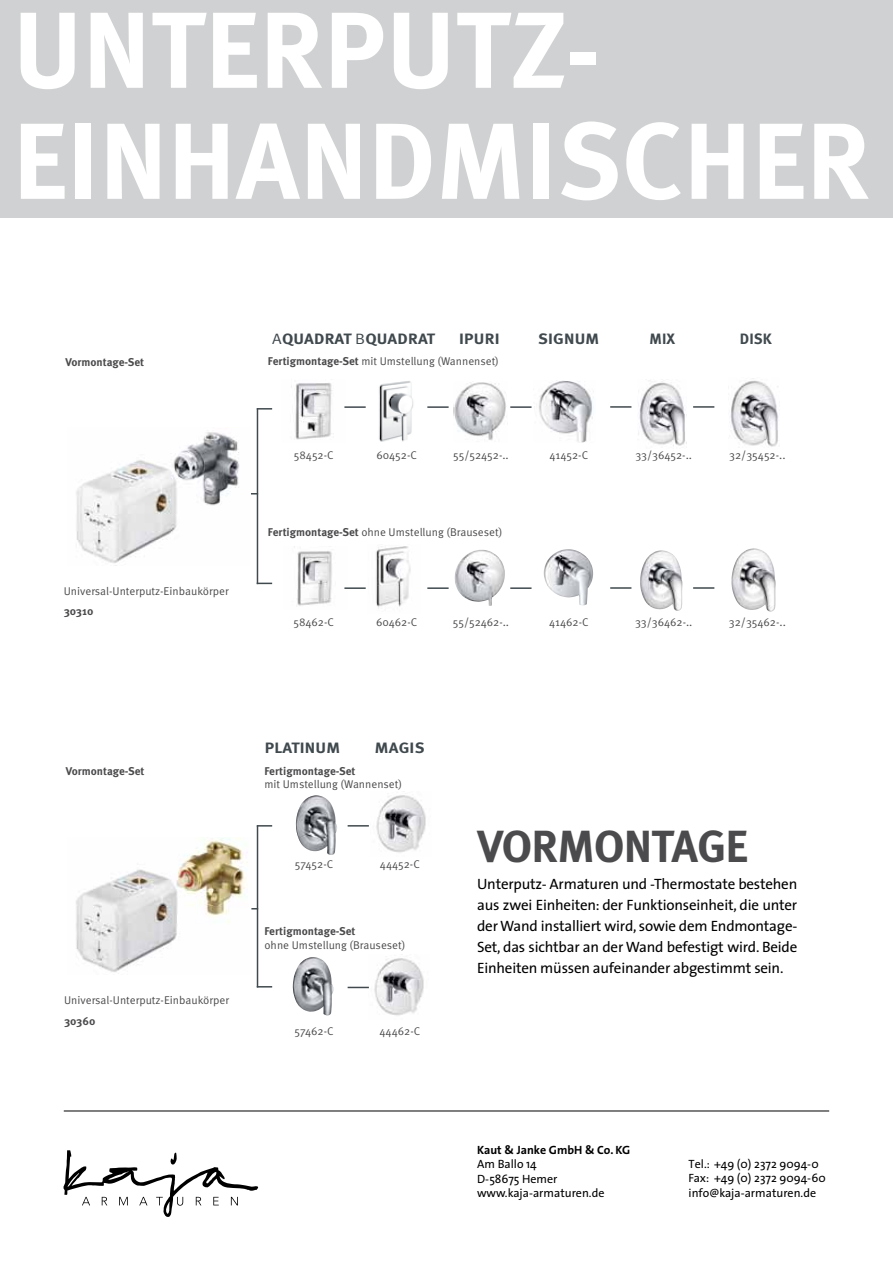
<style>
.page{position:relative;width:893px;height:1263px;background:#fff}
.page>*{position:absolute;margin:0;border:0;box-sizing:border-box;transform-origin:0 0}
.t1{font:700 108px/111px "Meta Pro";color:#fff}
.t2{font:700 45px "Meta Pro";letter-spacing:-.02em;color:#4b4b4d}
.t3{font:15px/21px "The Sans";letter-spacing:-.015em;color:#000;text-align:justify}
.t4{font:700 15px "Meta Pro";letter-spacing:.01em;color:#40494e;scale:1.1 1}
.t5{font:700 15px "Meta Pro";letter-spacing:.01em;color:#40494e}
.t6{font:12px/14.4px "The Sans";color:#000}
.t7{font:700 12px "The Sans";color:#000}
.t8{font:11.25px "Meta Pro";color:#4b4b4d}
.t9{font:700 11.25px "Meta Pro";color:#4b4b4d}
.s1{font-weight:400}
.s2{font-weight:700}
</style>
<div class="page">
<svg style="left:63px;top:1150px;width:195px;height:66px"></svg>
<div style="left:0;top:0;width:893px;height:218px;background:#d0d1d2"></div>
<hr style="left:64px;top:1110px;width:765px;height:1px;background:#000">
<img style="left:296px;top:795px;width:41px;height:60px">
<img style="left:293px;top:957px;width:41px;height:59px">
<img style="left:76px;top:869px;width:87px;height:103px">
<hr style="left:257px;top:825px;width:1px;height:162px;background:#40494e">
<svg style="left:258px;top:825px;width:14px;height:1px"></svg>
<svg style="left:258px;top:986px;width:14px;height:1px"></svg>
<img style="left:291px;top:383px;width:43px;height:57px">
<img style="left:379px;top:381px;width:35px;height:61px">
<img style="left:453px;top:382px;width:55px;height:59px">
<img style="left:539px;top:380px;width:55px;height:62px">
<img style="left:638px;top:380px;width:47px;height:66px">
<img style="left:730px;top:378px;width:50px;height:69px">
<img style="left:294px;top:546px;width:38px;height:60px">
<img style="left:376px;top:546px;width:35px;height:63px">
<img style="left:455px;top:550px;width:50px;height:56px">
<img style="left:544px;top:549px;width:49px;height:56px">
<img style="left:640px;top:550px;width:42px;height:61px">
<img style="left:731px;top:548px;width:45px;height:64px">
<img style="left:76px;top:460px;width:88px;height:103px">
<hr style="left:427px;top:406px;width:22px;height:2px;background:#40494e">
<hr style="left:510px;top:406px;width:21px;height:2px;background:#40494e">
<hr style="left:257px;top:408px;width:1px;height:176px;background:#40494e">
<hr style="left:610px;top:406px;width:21px;height:2px;background:#40494e">
<hr style="left:693px;top:406px;width:21px;height:2px;background:#40494e">
<svg style="left:258px;top:408px;width:14px;height:2px"></svg>
<hr style="left:344px;top:406px;width:22px;height:2px;background:#40494e">
<hr style="left:344px;top:587px;width:22px;height:2px;background:#40494e">
<svg style="left:258px;top:583px;width:14px;height:1px"></svg>
<hr style="left:427px;top:587px;width:22px;height:2px;background:#40494e">
<hr style="left:510px;top:587px;width:21px;height:2px;background:#40494e">
<hr style="left:610px;top:587px;width:21px;height:2px;background:#40494e">
<hr style="left:693px;top:587px;width:21px;height:2px;background:#40494e">
<svg style="left:251px;top:428px;width:6px;height:137px"></svg>
<img style="left:164px;top:432px;width:76px;height:105px">
<svg style="left:251px;top:837px;width:6px;height:138px"></svg>
<img style="left:163px;top:838px;width:85px;height:111px">
<img style="left:376px;top:795px;width:50px;height:58px">
<img style="left:374px;top:958px;width:50px;height:58px">
<svg style="left:348px;top:825px;width:21px;height:1px"></svg>
<svg style="left:348px;top:987px;width:21px;height:1px"></svg>
<h1 class="t1" style="left:13px;top:-2px;width:859px">UNTERPUTZ-<br>EINHANDMISCHER</h1>
<p class="t9" style="left:65px;top:355px;width:80px">Vormontage-Set</p>
<p class="t8" style="left:64px;top:584px;width:166px">Universal-Unterputz-Einbaukörper</p>
<p class="t9" style="left:64px;top:604px;width:31px">30310</p>
<h3 class="t4" style="left:272px;top:329px;width:30px"><span class="s1">A</span>quadrat</h3>
<h3 class="t4" style="left:355px;top:329px;width:20px"><span class="s1">B</span>Quadrat</h3>
<h3 class="t4" style="left:459px;top:330px;width:14px">Ipuri</h3>
<h3 class="t4" style="left:538px;top:329px;width:19px">Signum</h3>
<h3 class="t5" style="left:649px;top:329px;width:27px">Mix</h3>
<h3 class="t5" style="left:740px;top:329px;width:34px">Disk</h3>
<p class="t8" style="left:268px;top:354px;width:233px"><span class="s2">Fertigmontage-Set</span> mit Umstellung (Wannenset)</p>
<p class="t8" style="left:294px;top:448px;width:41px">58452-C</p>
<p class="t8" style="left:376px;top:448px;width:42px">60452-C</p>
<p class="t8" style="left:453px;top:448px;width:57px">55/52452-..</p>
<p class="t8" style="left:268px;top:524px;width:236px"><span class="s2">Fertigmontage-Set</span> ohne Umstellung (Brauseset)</p>
<p class="t8" style="left:550px;top:448px;width:40px">41452-C</p>
<p class="t8" style="left:635px;top:448px;width:58px">33/36452-..</p>
<p class="t8" style="left:729px;top:448px;width:58px">32/35452-..</p>
<p class="t8" style="left:293px;top:615px;width:42px">58462-C</p>
<p class="t8" style="left:376px;top:615px;width:43px">60462-C</p>
<p class="t8" style="left:729px;top:614px;width:59px">32/35462-..</p>
<p class="t8" style="left:635px;top:614px;width:59px">33/36462-..</p>
<p class="t8" style="left:453px;top:615px;width:58px">55/52462-..</p>
<p class="t8" style="left:549px;top:614px;width:41px">41462-C</p>
<p class="t9" style="left:66px;top:764px;width:80px">Vormontage-Set</p>
<p class="t8" style="left:64px;top:993px;width:166px">Universal-Unterputz-Einbaukörper</p>
<p class="t9" style="left:64px;top:1013px;width:33px">30360</p>
<h3 class="t4" style="left:265px;top:739px;width:26px">Platinum</h3>
<h3 class="t4" style="left:375px;top:739px;width:22px">Magis</h3>
<p class="t9" style="left:264px;top:764px;width:92px">Fertigmontage-Set</p>
<p class="t8" style="left:264px;top:777px;width:139px">mit Umstellung (Wannenset)</p>
<p class="t8" style="left:295px;top:857px;width:40px">57452-C</p>
<p class="t8" style="left:380px;top:857px;width:41px">44452-C</p>
<p class="t9" style="left:264px;top:924px;width:92px">Fertigmontage-Set</p>
<p class="t8" style="left:264px;top:938px;width:142px">ohne Umstellung (Brauseset)</p>
<p class="t8" style="left:295px;top:1024px;width:41px">57462-C</p>
<p class="t8" style="left:379px;top:1024px;width:42px">44462-C</p>
<h2 class="t2" style="left:477px;top:818px;width:272px">VorMONTAGE</h2>
<p class="t3" style="left:477px;top:873px;width:322px">Unterputz- Armaturen und -Thermostate bestehen aus zwei Einheiten: der Funktionseinheit, die unter der Wand installiert wird, sowie dem Endmontage-Set, das sichtbar an der Wand befestigt wird. Beide Einheiten müssen aufeinander abgestimmt sein.</p>
<p class="t7" style="left:477px;top:1139px;width:155px">Kaut &amp; Janke GmbH &amp; Co. KG</p>
<p class="t6" style="left:477px;top:1156px;width:129px">Am Ballo 14<br>D-58675 Hemer www.kaja-armaturen.de</p>
<p class="t6" style="left:689px;top:1156px;width:139px">Tel.: +49 (0) 2372 9094-0<br>Fax: +49 (0) 2372 9094-60 info@kaja-armaturen.de</p>
</div>
